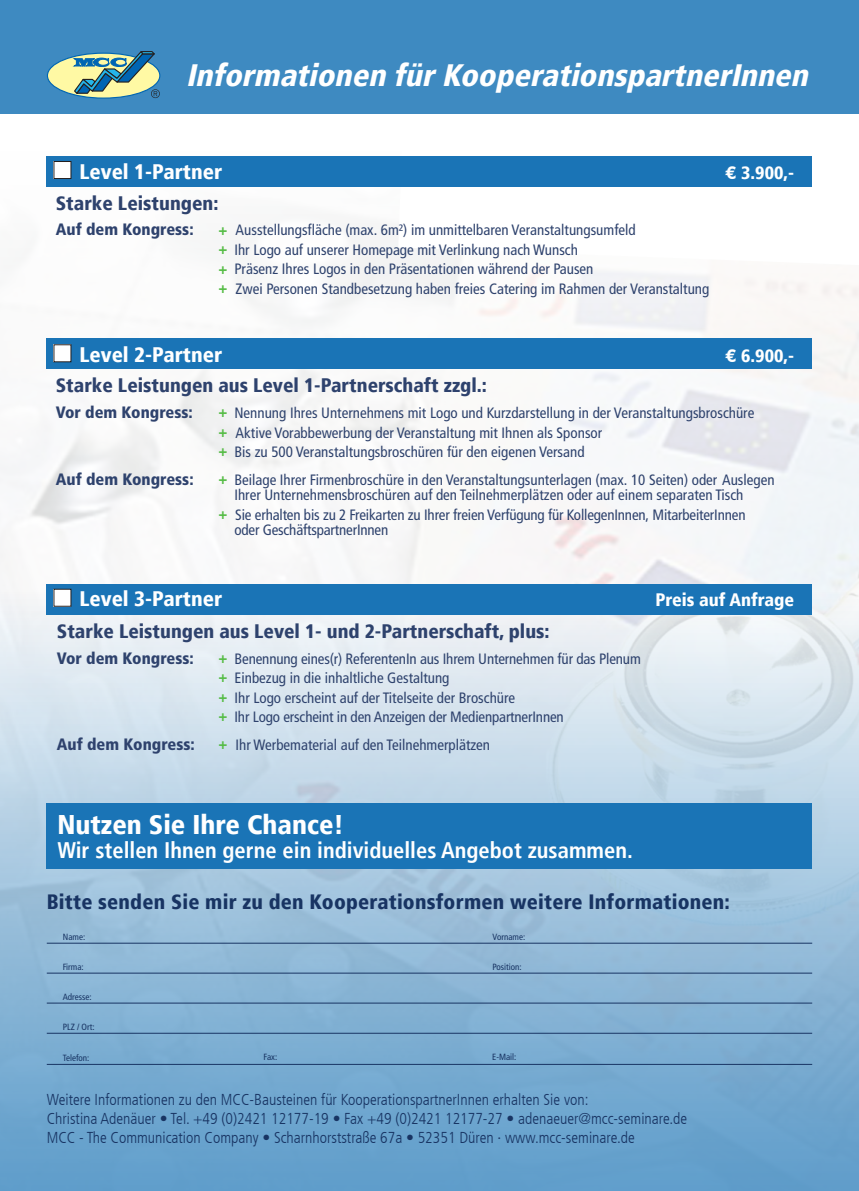
<style>
.page{position:relative;width:859px;height:1191px;background:#fff}
.page>*{position:absolute;margin:0;border:0;box-sizing:border-box;transform-origin:0 0}
.t1{font:italic 900 condensed 30.9px "Frutiger";color:#fff}
.t2{font:900 condensed 27px "Frutiger";color:#fff}
.t3{font:700 condensed 22.5px "Frutiger LT";color:#fff}
.t4{font:900 condensed 21px "Frutiger";color:#fff}
.t5{font:900 condensed 20.7px "Frutiger";letter-spacing:.01em;color:#183463}
.t6{font:900 condensed 19.5px "Frutiger";color:#2e426d}
.t7{font:900 condensed 18px "Frutiger";color:#fff}
.t8{font:900 condensed 16.5px "Frutiger LT Std";color:#2e426d}
.t9{font:300 condensed 15.75px/18.9px "Frutiger LT";color:#183463}
.t10{font:condensed 15px/19.5px "Frutiger LT";color:#2e426d}
.t11{font:condensed 9px "Frutiger LT";color:#183463}
.s1{font-family:"Helvetica Neue LT Std";font-weight:800;font-stretch:normal}
.s2{font-family:"Frutiger";font-weight:900;color:#55bc45}
</style>
<div class="page">
<img style="left:0;top:186px;width:859px;height:405px">
<div style="left:0;top:591px;width:859px;height:600px;background:linear-gradient(to bottom,#f4f5f7,#5796c5)"></div>
<div style="left:0;top:0;width:859px;height:113px;background:#3e8ac1"></div>
<div style="left:47px;top:53px;width:113px;height:45px;background:#fff9a4;border-radius:50%"></div>
<svg style="left:73px;top:51px;width:87px;height:47px"></svg>
<div style="left:46px;top:156px;width:766px;height:30px;background:#1a74b6"></div>
<div style="left:54px;top:161px;width:17px;height:17px;background:#fff"></div>
<div style="left:54px;top:161px;width:17px;height:18px;border:1px solid #241f1f"></div>
<div style="left:46px;top:338px;width:766px;height:31px;background:#1a74b6"></div>
<div style="left:54px;top:345px;width:17px;height:17px;background:#fff"></div>
<div style="left:46px;top:584px;width:766px;height:30px;background:#1a74b6"></div>
<div style="left:54px;top:589px;width:17px;height:17px;background:#fff"></div>
<div style="left:46px;top:803px;width:766px;height:65px;background:#1a74b6"></div>
<hr style="left:47px;top:942px;width:765px;height:1px;background:#183463">
<hr style="left:47px;top:1002px;width:765px;height:1px;background:#183463">
<hr style="left:47px;top:1032px;width:765px;height:1px;background:#183463">
<hr style="left:47px;top:1064px;width:765px;height:1px;background:#183463">
<hr style="left:47px;top:972px;width:765px;height:1px;background:#183463">
<h1 class="t1" style="left:186px;top:57px;width:631px">Informationen fürKooperationspartnerInnen</h1>
<h3 class="t4" style="left:79px;top:159px;width:144px">Level 1-Partner</h3>
<p class="t7" style="left:725px;top:162px;width:70px"><span class="s1">€</span> 3.900,-</p>
<h3 class="t6" style="left:56px;top:191px;width:164px">Starke Leistungen:</h3>
<p class="t8" style="left:56px;top:220px;width:139px">Auf dem Kongress:</p>
<p class="t10" style="left:219px;top:220px;width:492px"><span class="s2">+</span> Ausstellungsfläche (max. 6m²) im unmittelbaren Veranstaltungsumfeld<br><span class="s2">+</span> Ihr Logo auf unserer Homepage mit Verlinkung nach Wunsch<br><span class="s2">+</span> Präsenz Ihres Logos in den Präsentationen während der Pausen<br><span class="s2">+</span> Zwei Personen Standbesetzung haben freies Catering im Rahmen der Veranstaltung</p>
<h3 class="t4" style="left:79px;top:342px;width:144px">Level 2-Partner</h3>
<p class="t7" style="left:725px;top:345px;width:70px"><span class="s1">€</span> 6.900,-</p>
<h3 class="t6" style="left:56px;top:374px;width:433px">Starke Leistungen aus Level 1-Partnerschaft zzgl.:</h3>
<p class="t8" style="left:56px;top:402px;width:138px">Vor dem Kongress:</p>
<p class="t10" style="left:219px;top:403px;width:537px"><span class="s2">+</span> Nennung Ihres Unternehmens mit Logo und Kurzdarstellung in der Veranstaltungsbroschüre <span class="s2">+</span> Aktive Vorabbewerbung der Veranstaltung mit Ihnen als Sponsor<br><span class="s2">+</span> Bis zu 500 Veranstaltungsbroschüren für den eigenen Versand</p>
<p class="t8" style="left:56px;top:469px;width:139px">Auf dem Kongress:</p>
<p class="t10" style="left:234px;top:472px;width:542px;line-height:15px;text-indent:-16px"><span class="s2">+</span> Beilage Ihrer Firmenbroschüre in den Veranstaltungsunterlagen (max. 10 Seiten) oder Auslegen<br>Ihrer Unternehmensbroschüren auf den Teilnehmerplätzen oder auf einem separaten Tisch</p>
<p class="t10" style="left:234px;top:507px;width:513px;line-height:15px;text-indent:-16px"><span class="s2">+</span> Sie erhalten bis zu 2 Freikarten zu Ihrer freien Verfügung für KollegenInnen, MitarbeiterInnen oder GeschäftspartnerInnen</p>
<h3 class="t4" style="left:79px;top:586px;width:144px">Level 3-Partner</h3>
<p class="t7" style="left:655px;top:589px;width:140px">Preis auf Anfrage</p>
<h3 class="t6" style="left:57px;top:619px;width:494px">Starke Leistungen aus Level 1- und 2-Partnerschaft, plus:</h3>
<p class="t8" style="left:57px;top:648px;width:138px">Vor dem Kongress:</p>
<p class="t10" style="left:218px;top:649px;width:424px"><span class="s2">+</span> Benennung eines(r) ReferentenIn aus Ihrem Unternehmen für das Plenum <span class="s2">+</span> Einbezug in die inhaltliche Gestaltung<br><span class="s2">+</span> Ihr Logo erscheint auf der Titelseite der Broschüre<br><span class="s2">+</span> Ihr Logo erscheint in den Anzeigen der MedienpartnerInnen</p>
<p class="t8" style="left:57px;top:734px;width:139px">Auf dem Kongress:</p>
<p class="t10" style="left:218px;top:735px;width:273px"><span class="s2">+</span> Ihr Werbematerial auf den Teilnehmerplätzen</p>
<h2 class="t2" style="left:57px;top:808px;width:288px">Nutzen Sie Ihre Chance!</h2>
<h3 class="t3" style="left:57px;top:837px;width:577px">Wir stellen Ihnen gerne ein individuelles Angebot zusammen.</h3>
<h3 class="t5" style="left:47px;top:889px;width:685px">Bitte senden Sie mir zu den Kooperationsformen weitere Informationen:</h3>
<p class="t11" style="left:63px;top:931px;width:24px">Name:</p>
<p class="t11" style="left:493px;top:931px;width:34px">Vorname:</p>
<p class="t11" style="left:63px;top:962px;width:22px">Firma:</p>
<p class="t11" style="left:493px;top:962px;width:31px">Position:</p>
<p class="t11" style="left:63px;top:992px;width:30px">Adresse:</p>
<p class="t11" style="left:63px;top:1022px;width:33px">PLZ / Ort:</p>
<p class="t11" style="left:63px;top:1052px;width:28px">Telefon:</p>
<p class="t11" style="left:264px;top:1052px;width:15px">Fax:</p>
<p class="t11" style="left:492px;top:1052px;width:26px">E-Mail:</p>
<p class="t9" style="left:47px;top:1090px;width:642px">Weitere Informationen zu den MCC-Bausteinen für KooperationspartnerInnen erhalten Sie von:<br>Christina Adenäuer • Tel. +49 (0)2421 12177-19 • Fax +49 (0)2421 12177-27 • adenaeuer@mcc-seminare.de<br>MCC - The Communication Company • Scharnhorststraße 67a • 52351 Düren · www.mcc-seminare.de</p>
</div>
